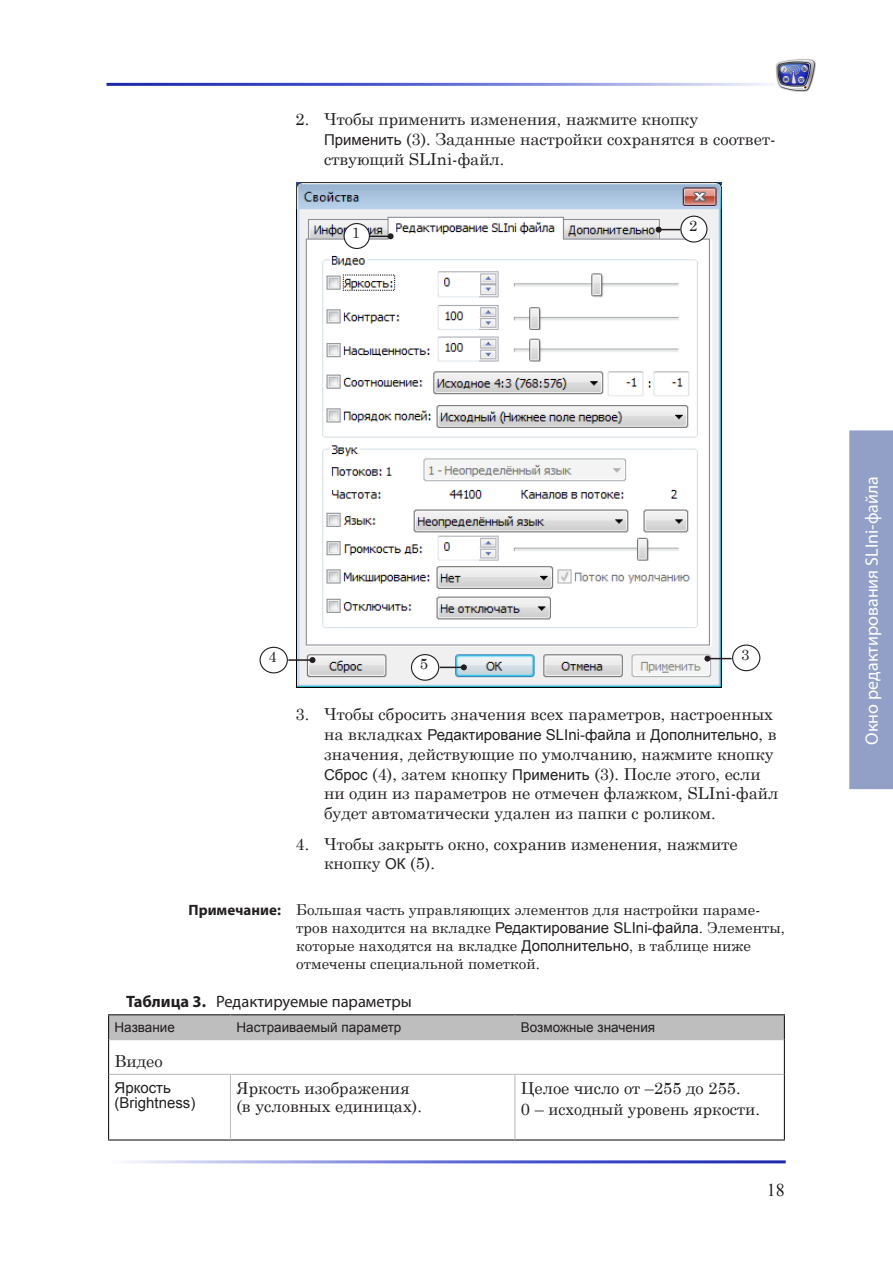
<style>
.page{position:relative;width:893px;height:1263px;background:#fff}
.page>*{position:absolute;margin:0;border:0;box-sizing:border-box;transform-origin:0 0}
.t1{font:18px "Myriad Pro";color:#fff}
.t2{font:18px "Times New Roman";color:#231f20}
.FD_List{font:16.5px/19.8px "Century Schoolbook";color:#231f20}
.TableParagraph{font:16.5px/18px "Century Schoolbook";color:#231f20}
.TableCaption{font:16.5px "Myriad Pro";color:#231f20}
.TTNote_Body{font:15px/18px "Century Schoolbook";color:#231f20}
.FD_List-2{font:15px "Arial";color:#231f20}
.TableParagraph-2{font:15px "Arial";color:#231f20}
.Tip_Titul{font:700 15px "Myriad Pro";color:#231f20}
.TableHeader{font:13.5px "Arial";color:#231f20}
.s1{font-family:"Arial";font-size:15px}
.s2{font-family:"Century Schoolbook";font-size:16.5px}
.s3{font-family:"Arial"}
.s4{font-weight:700}
</style>
<div class="page">
<hr style="left:108px;top:1014px;width:122px;height:1px;background:#231f20">
<hr style="left:230px;top:1014px;width:285px;height:1px;background:#231f20">
<hr style="left:515px;top:1014px;width:270px;height:1px;background:#231f20">
<hr style="left:108px;top:1040px;width:1px;height:34px;background:#231f20">
<hr style="left:784px;top:1040px;width:1px;height:34px;background:#231f20">
<div style="left:108px;top:1015px;width:677px;height:25px;background:#bebebe"></div>
<hr style="left:109px;top:1039px;width:121px;height:1px;background:#bebebe">
<hr style="left:230px;top:1039px;width:285px;height:1px;background:#bebebe">
<hr style="left:515px;top:1039px;width:269px;height:1px;background:#bebebe">
<svg style="left:108px;top:1122px;width:1px;height:17px"></svg>
<svg style="left:784px;top:1122px;width:1px;height:17px"></svg>
<hr style="left:108px;top:1139px;width:122px;height:1px;background:#231f20">
<hr style="left:230px;top:1139px;width:285px;height:1px;background:#231f20">
<hr style="left:515px;top:1139px;width:270px;height:1px;background:#231f20">
<svg style="left:230px;top:1122px;width:1px;height:17px"></svg>
<svg style="left:514px;top:1122px;width:1px;height:17px"></svg>
<hr style="left:109px;top:1074px;width:121px;height:1px;background:#bebebe">
<hr style="left:230px;top:1074px;width:285px;height:1px;background:#bebebe">
<hr style="left:230px;top:1075px;width:1px;height:47px;background:#bebebe">
<hr style="left:515px;top:1074px;width:269px;height:1px;background:#bebebe">
<hr style="left:514px;top:1075px;width:1px;height:47px;background:#bebebe">
<hr style="left:108px;top:1074px;width:1px;height:48px;background:#231f20">
<hr style="left:784px;top:1074px;width:1px;height:48px;background:#231f20">
<img style="left:297px;top:183px;width:424px;height:504px">
<div style="left:344px;top:224px;width:25px;height:24px;background:#fff;border-radius:50%"></div>
<div style="left:344px;top:223px;width:26px;height:26px;border:1px solid #231f20;border-radius:50%"></div>
<svg style="left:370px;top:233px;width:24px;height:6px"></svg>
<div style="left:681px;top:216px;width:26px;height:26px;background:#fff;border-radius:50%"></div>
<div style="left:680px;top:216px;width:27px;height:27px;border:1px solid #231f20;border-radius:50%"></div>
<svg style="left:656px;top:227px;width:24px;height:6px"></svg>
<div style="left:260px;top:647px;width:28px;height:26px;border:1px solid #231f20;border-radius:50%"></div>
<hr style="left:288px;top:659px;width:24px;height:2px;background:#231f20">
<svg style="left:309px;top:657px;width:6px;height:6px"></svg>
<div style="left:411px;top:655px;width:28px;height:25px;background:#fff;border-radius:50%"></div>
<div style="left:411px;top:654px;width:28px;height:27px;border:1px solid #231f20;border-radius:50%"></div>
<svg style="left:440px;top:664px;width:27px;height:6px"></svg>
<div style="left:732px;top:644px;width:28px;height:27px;border:1px solid #231f20;border-radius:50%"></div>
<svg style="left:704px;top:656px;width:28px;height:6px"></svg>
<img style="left:776px;top:59px;width:40px;height:32px">
<div style="left:849px;top:430px;width:44px;height:359px;background:#929fc6"></div>
<p class="FD_List" style="left:324px;top:108px;width:453px;text-indent:-28px">2. Чтобы применить изменения, нажмите кнопку<br><span class="s1">Применить</span> (3). Заданные настройки сохранятся в соответ&shy;ствующий SLIni-файл.</p>
<p class="TTNote_Body" style="left:352px;top:222px;width:10px">1</p>
<p class="TTNote_Body" style="left:689px;top:215px;width:10px">2</p>
<p class="TTNote_Body" style="left:268px;top:646px;width:10px">4</p>
<p class="TTNote_Body" style="left:420px;top:653px;width:10px">5</p>
<p class="TTNote_Body" style="left:741px;top:644px;width:10px">3</p>
<p class="FD_List" style="left:296px;top:703px;width:479px">3. Чтобы сбросить значения всех параметров, настроенных</p>
<p class="FD_List-2" style="left:324px;top:725px;width:454px"><span class="s2">на вкладках</span> Редактирование SLIni-файла <span class="s2">и</span> Дополнительно<span class="s2">, в</span></p>
<p class="FD_List" style="left:324px;top:742px;width:456px">значения, действующие по умолчанию, нажмите кнопку <span class="s1">Сброс</span> (4), затем кнопку <span class="s1">Применить</span> (3). После этого, если ни один из параметров не отмечен флажком, SLIni-файл будет автоматически удален из папки с роликом.</p>
<p class="FD_List" style="left:324px;top:832px;width:415px;text-indent:-28px">4. Чтобы закрыть окно, сохранив изменения, нажмите кнопку <span class="s1">ОК</span> (5).</p>
<p class="Tip_Titul" style="left:189px;top:900px;width:94px">Примечание:</p>
<p class="TTNote_Body" style="left:296px;top:899px;width:490px">Большая часть управляющих элементов для настройки параме&shy;тров находится на вкладке <span class="s3">Редактирование SLIni-файла</span>. Элементы, которые находятся на вкладке <span class="s3">Дополнительно</span>, в таблице ниже отмечены специальной пометкой.</p>
<p class="TableCaption" style="left:126px;top:991px;width:287px"><span class="s4">Таблица 3.</span> Редактируемые параметры</p>
<p class="TableHeader" style="left:115px;top:1018px;width:62px">Название</p>
<p class="TableHeader" style="left:236px;top:1018px;width:166px">Настраиваемый параметр</p>
<p class="TableHeader" style="left:521px;top:1018px;width:136px">Возможные значения</p>
<p class="TableParagraph" style="left:115px;top:1050px;width:50px">Видео</p>
<p class="TableParagraph-2" style="left:115px;top:1078px;width:58px">Яркость</p>
<p class="TableParagraph-2" style="left:115px;top:1093px;width:82px">(Brightness)</p>
<p class="TableParagraph" style="left:236px;top:1078px;width:187px">Яркость изображения (в условных единицах).</p>
<p class="TableParagraph" style="left:521px;top:1078px;width:221px">Целое число от –255 до 255.</p>
<p class="TableParagraph" style="left:521px;top:1099px;width:241px">0 – исходный уровень яркости.</p>
<p class="t2" style="left:767px;top:1177px;width:20px">18</p>
<p class="t1" style="left:861px;top:744px;width:270px;rotate:-90deg">Окно редактирования SLIni-файла</p>
</div>
